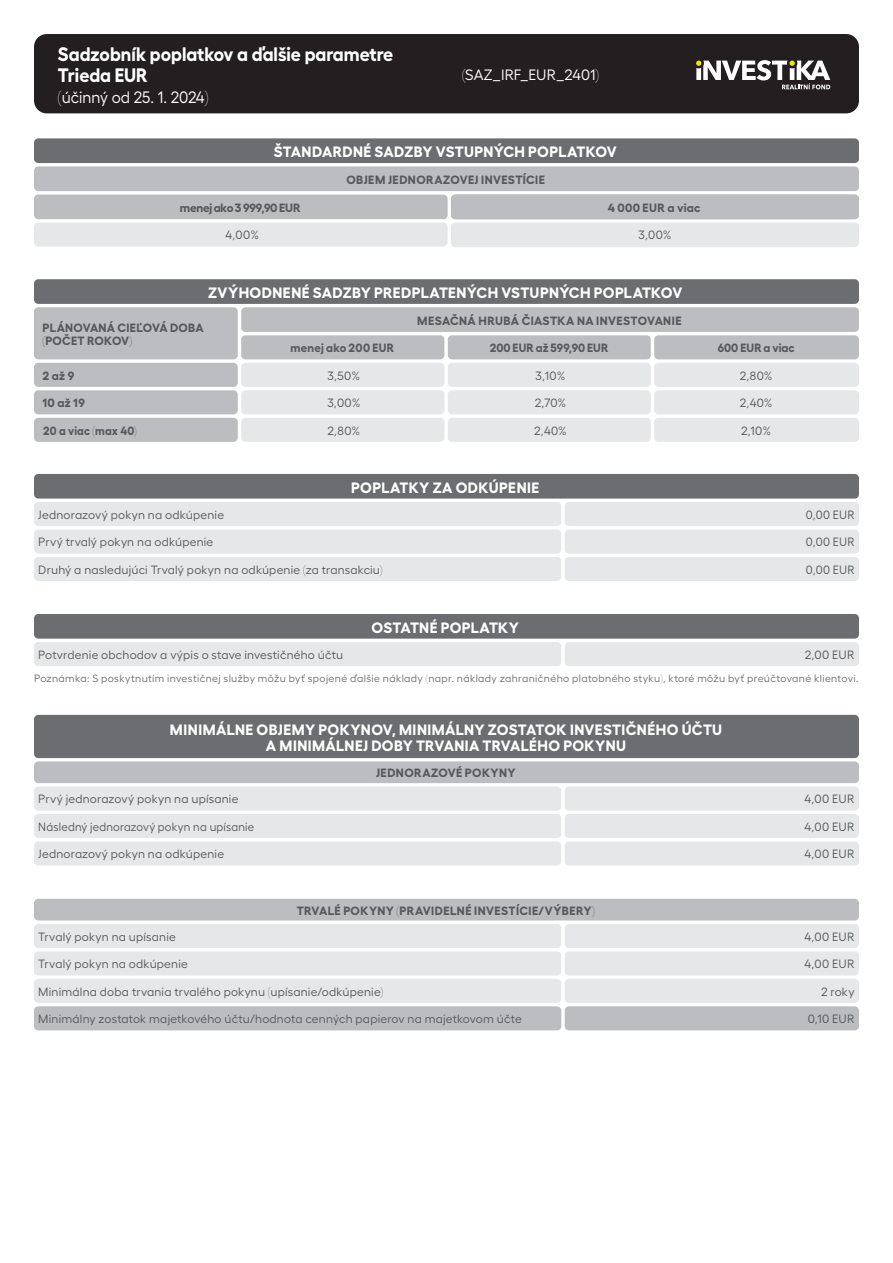
<style>
.page{position:relative;width:893px;height:1263px;background:#fff}
.page>*{position:absolute;margin:0;border:0;box-sizing:border-box;transform-origin:0 0}
.t1{font:700 19.5px/21px "Hellix";color:#fff;scale:.94 1}
.t2{font:16.5px "Hellix";letter-spacing:-.01em;color:#fff;scale:.94 1}
.t3{font:700 15px/16.5px "Hellix";letter-spacing:.02em;color:#fff;text-align:center}
.t4{font:15px "Hellix";color:#fff}
.t5{font:12px "Hellix";letter-spacing:.015em;color:#57585a}
.t6{font:700 12px/13.5px "Hellix";letter-spacing:.025em;color:#57585a}
.t7{font:12px "Hellix";letter-spacing:.015em;color:#57585a;scale:.95 1}
.t8{font:700 12px "Hellix";letter-spacing:-.02em;color:#57585a}
.t9{font:700 12px "Hellix";letter-spacing:.025em;color:#57585a;scale:.94 1}
.t10{font:700 12px "Hellix";color:#57585a}
.t11{font:10.5px "Hellix";letter-spacing:.035em;color:#6c6d70}
</style>
<div class="page">
<div style="left:34px;top:34px;width:825px;height:79px;background:#231f20;border-radius:13px"></div>
<div style="left:34px;top:502px;width:527px;height:24px;background:#e6e7e9;border-radius:4px"></div>
<div style="left:34px;top:529px;width:527px;height:25px;background:#e6e7e9;border-radius:4px"></div>
<div style="left:34px;top:557px;width:527px;height:24px;background:#e6e7e9;border-radius:4px"></div>
<div style="left:565px;top:502px;width:294px;height:24px;background:#e6e7e9;border-radius:4px"></div>
<div style="left:565px;top:529px;width:294px;height:25px;background:#e6e7e9;border-radius:4px"></div>
<div style="left:565px;top:557px;width:294px;height:24px;background:#e6e7e9;border-radius:4px"></div>
<div style="left:34px;top:474px;width:825px;height:25px;background:#6c6d70;border-radius:4px"></div>
<div style="left:34px;top:786px;width:527px;height:25px;background:#e6e7e9;border-radius:4px"></div>
<div style="left:34px;top:814px;width:527px;height:24px;background:#e6e7e9;border-radius:4px"></div>
<div style="left:34px;top:841px;width:527px;height:24px;background:#e6e7e9;border-radius:4px"></div>
<div style="left:565px;top:786px;width:294px;height:25px;background:#e6e7e9;border-radius:4px"></div>
<div style="left:565px;top:814px;width:294px;height:24px;background:#e6e7e9;border-radius:4px"></div>
<div style="left:565px;top:841px;width:294px;height:24px;background:#e6e7e9;border-radius:4px"></div>
<div style="left:34px;top:715px;width:825px;height:43px;background:#6c6d70;border-radius:4px"></div>
<div style="left:34px;top:761px;width:825px;height:22px;background:#bcbdc0;border-radius:4px"></div>
<div style="left:34px;top:924px;width:527px;height:24px;background:#e6e7e9;border-radius:4px"></div>
<div style="left:34px;top:951px;width:527px;height:24px;background:#e6e7e9;border-radius:4px"></div>
<div style="left:34px;top:979px;width:527px;height:24px;background:#e6e7e9;border-radius:4px"></div>
<div style="left:34px;top:1006px;width:527px;height:24px;background:#bcbdc0;border-radius:4px"></div>
<div style="left:565px;top:924px;width:294px;height:24px;background:#e6e7e9;border-radius:4px"></div>
<div style="left:565px;top:951px;width:294px;height:24px;background:#e6e7e9;border-radius:4px"></div>
<div style="left:565px;top:979px;width:294px;height:24px;background:#e6e7e9;border-radius:4px"></div>
<div style="left:565px;top:1006px;width:294px;height:24px;background:#bcbdc0;border-radius:4px"></div>
<div style="left:34px;top:899px;width:825px;height:21px;background:#bcbdc0;border-radius:4px"></div>
<div style="left:34px;top:279px;width:825px;height:25px;background:#6c6d70;border-radius:4px"></div>
<div style="left:34px;top:307px;width:204px;height:52px;background:#bcbdc0;border-radius:4px"></div>
<div style="left:241px;top:307px;width:618px;height:25px;background:#bcbdc0;border-radius:4px"></div>
<div style="left:34px;top:390px;width:204px;height:24px;background:#bcbdc0;border-radius:4px"></div>
<div style="left:241px;top:390px;width:203px;height:24px;background:#e6e7e9;border-radius:4px"></div>
<div style="left:448px;top:390px;width:203px;height:24px;background:#e6e7e9;border-radius:4px"></div>
<div style="left:654px;top:390px;width:205px;height:24px;background:#e6e7e9;border-radius:4px"></div>
<div style="left:34px;top:363px;width:204px;height:24px;background:#bcbdc0;border-radius:4px"></div>
<div style="left:241px;top:363px;width:203px;height:24px;background:#e6e7e9;border-radius:4px"></div>
<div style="left:241px;top:335px;width:203px;height:24px;background:#bcbdc0;border-radius:4px"></div>
<div style="left:448px;top:363px;width:203px;height:24px;background:#e6e7e9;border-radius:4px"></div>
<div style="left:448px;top:335px;width:203px;height:24px;background:#bcbdc0;border-radius:4px"></div>
<div style="left:654px;top:363px;width:205px;height:24px;background:#e6e7e9;border-radius:4px"></div>
<div style="left:654px;top:335px;width:205px;height:24px;background:#bcbdc0;border-radius:4px"></div>
<div style="left:34px;top:418px;width:204px;height:24px;background:#bcbdc0;border-radius:4px"></div>
<div style="left:241px;top:418px;width:203px;height:24px;background:#e6e7e9;border-radius:4px"></div>
<div style="left:448px;top:418px;width:203px;height:24px;background:#e6e7e9;border-radius:4px"></div>
<div style="left:654px;top:418px;width:205px;height:24px;background:#e6e7e9;border-radius:4px"></div>
<div style="left:34px;top:138px;width:825px;height:25px;background:#6c6d70;border-radius:4px"></div>
<div style="left:34px;top:166px;width:825px;height:25px;background:#bcbdc0;border-radius:4px"></div>
<div style="left:451px;top:222px;width:408px;height:25px;background:#e6e7e9;border-radius:4px"></div>
<div style="left:34px;top:222px;width:414px;height:25px;background:#e6e7e9;border-radius:4px"></div>
<div style="left:34px;top:195px;width:414px;height:24px;background:#bcbdc0;border-radius:4px"></div>
<div style="left:451px;top:195px;width:408px;height:24px;background:#bcbdc0;border-radius:4px"></div>
<div style="left:34px;top:642px;width:527px;height:24px;background:#e6e7e9;border-radius:4px"></div>
<div style="left:565px;top:642px;width:294px;height:24px;background:#e6e7e9;border-radius:4px"></div>
<div style="left:34px;top:614px;width:825px;height:25px;background:#6c6d70;border-radius:4px"></div>
<svg style="left:696px;top:60px;width:134px;height:29px"></svg>
<h1 class="t1" style="left:58px;top:41px;width:358px">Sadzobník poplatkov a ďalšie parametre<br>Trieda EUR</h1>
<h2 class="t2" style="left:58px;top:84px;width:161px">(účinný od 25. 1. 2024)</h2>
<p class="t4" style="left:462px;top:64px;width:139px">(SAZ_IRF_EUR_2401)</p>
<p class="t3" style="left:274px;top:142px;width:345px">ŠTANDARDNÉ SADZBY VSTUPNÝCH POPLATKOV</p>
<p class="t8" style="left:180px;top:198px;width:122px">menej ako 3 999,90 EUR</p>
<p class="t5" style="left:225px;top:225px;width:35px">4,00%</p>
<p class="t6" style="left:346px;top:171px;width:200px">OBJEM JEDNORAZOVEJ INVESTÍCIE</p>
<p class="t6" style="left:608px;top:200px;width:95px">4 000 EUR a viac</p>
<p class="t5" style="left:638px;top:225px;width:35px">3,00%</p>
<p class="t3" style="left:208px;top:283px;width:476px">ZVÝHODNENÉ SADZBY PREDPLATENÝCH VSTUPNÝCH POPLATKOV</p>
<p class="t6" style="left:43px;top:319px;width:163px">PLÁNOVANÁ CIEĽOVÁ DOBA (POČET ROKOV)</p>
<p class="t6" style="left:291px;top:340px;width:105px">menej ako 200 EUR</p>
<p class="t6" style="left:43px;top:368px;width:33px">2 až 9</p>
<p class="t5" style="left:328px;top:366px;width:34px">3,50%</p>
<p class="t6" style="left:417px;top:312px;width:266px">MESAČNÁ HRUBÁ ČIASTKA NA INVESTOVANIE</p>
<p class="t6" style="left:490px;top:340px;width:120px">200 EUR až 599,90 EUR</p>
<p class="t5" style="left:536px;top:366px;width:31px">3,10%</p>
<p class="t10" style="left:718px;top:338px;width:78px">600 EUR a viac</p>
<p class="t5" style="left:740px;top:366px;width:34px">2,80%</p>
<p class="t6" style="left:43px;top:395px;width:44px">10 až 19</p>
<p class="t5" style="left:327px;top:394px;width:35px">3,00%</p>
<p class="t5" style="left:535px;top:394px;width:33px">2,70%</p>
<p class="t5" style="left:740px;top:394px;width:34px">2,40%</p>
<p class="t9" style="left:43px;top:421px;width:101px">20 a viac (max 40)</p>
<p class="t5" style="left:328px;top:421px;width:34px">2,80%</p>
<p class="t5" style="left:534px;top:421px;width:34px">2,40%</p>
<p class="t5" style="left:741px;top:421px;width:31px">2,10%</p>
<p class="t3" style="left:351px;top:478px;width:190px">POPLATKY ZA ODKÚPENIE</p>
<p class="t5" style="left:38px;top:505px;width:187px">Jednorazový pokyn na odkúpenie</p>
<p class="t5" style="left:38px;top:533px;width:177px">Prvý trvalý pokyn na odkúpenie</p>
<p class="t5" style="left:38px;top:560px;width:346px">Druhý a nasledujúci Trvalý pokyn na odkúpenie (za transakciu)</p>
<p class="t3" style="left:372px;top:618px;width:149px">OSTATNÉ POPLATKY</p>
<p class="t5" style="left:806px;top:505px;width:50px">0,00 EUR</p>
<p class="t5" style="left:806px;top:533px;width:50px">0,00 EUR</p>
<p class="t5" style="left:806px;top:560px;width:50px">0,00 EUR</p>
<p class="t5" style="left:38px;top:646px;width:306px">Potvrdenie obchodov a výpis o stave investičného účtu</p>
<p class="t5" style="left:805px;top:646px;width:51px">2,00 EUR</p>
<p class="t11" style="left:34px;top:670px;width:826px">Poznámka: S poskytnutím investičnej služby môžu byť spojené ďalšie náklady (napr. náklady zahraničného platobného styku), ktoré môžu byť preúčtované klientovi.</p>
<p class="t3" style="left:170px;top:720px;width:554px">MINIMÁLNE OBJEMY POKYNOV, MINIMÁLNY ZOSTATOK INVESTIČNÉHO ÚČTU<br>A MINIMÁLNEJ DOBY TRVANIA TRVALÉHO POKYNU</p>
<p class="t6" style="left:376px;top:765px;width:141px">JEDNORAZOVÉ POKYNY</p>
<p class="t5" style="left:38px;top:790px;width:202px">Prvý jednorazový pokyn na upísanie</p>
<p class="t7" style="left:38px;top:817px;width:229px">Následný jednorazový pokyn na upísanie</p>
<p class="t5" style="left:38px;top:845px;width:187px">Jednorazový pokyn na odkúpenie</p>
<p class="t6" style="left:297px;top:902px;width:300px">TRVALÉ POKYNY (PRAVIDELNÉ INVESTÍCIE/VÝBERY)</p>
<p class="t5" style="left:38px;top:927px;width:139px">Trvalý pokyn na upísanie</p>
<p class="t5" style="left:38px;top:955px;width:151px">Trvalý pokyn na odkúpenie</p>
<p class="t5" style="left:38px;top:982px;width:347px">Minimálna doba trvania trvalého pokynu (upísanie/odkúpenie)</p>
<p class="t5" style="left:38px;top:1010px;width:485px">Minimálny zostatok majetkového účtu/hodnota cenných papierov na majetkovom účte</p>
<p class="t5" style="left:804px;top:790px;width:52px">4,00 EUR</p>
<p class="t5" style="left:804px;top:817px;width:52px">4,00 EUR</p>
<p class="t5" style="left:804px;top:845px;width:52px">4,00 EUR</p>
<p class="t5" style="left:804px;top:927px;width:52px">4,00 EUR</p>
<p class="t5" style="left:804px;top:955px;width:52px">4,00 EUR</p>
<p class="t5" style="left:821px;top:982px;width:35px">2 roky</p>
<p class="t5" style="left:808px;top:1010px;width:48px">0,10 EUR</p>
</div>
